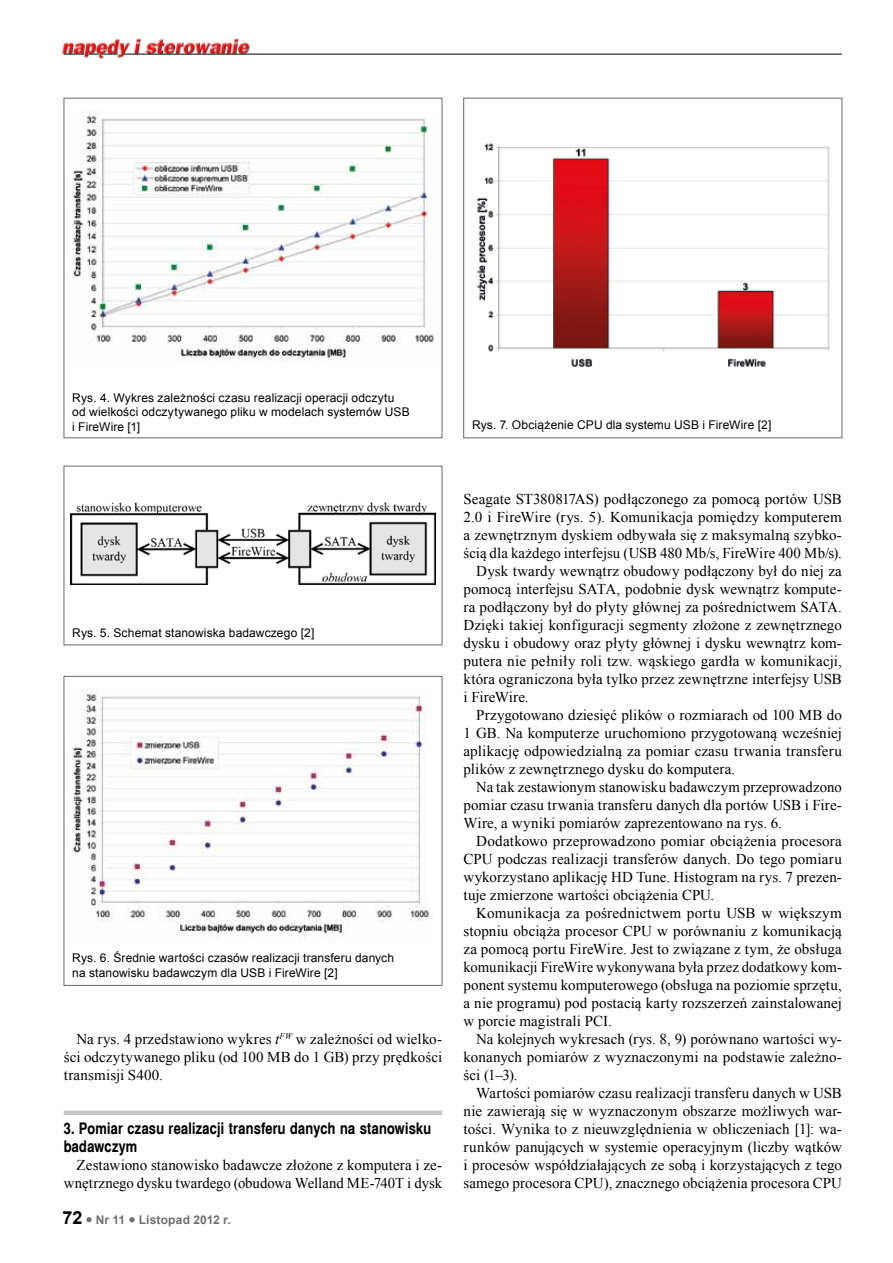
<style>
.page{position:relative;width:893px;height:1263px;background:#fff}
.page>*{position:absolute;margin:0;border:0;box-sizing:border-box;transform-origin:0 0}
.t1{font:700 15.75px/18px "Switzerland Narrow";letter-spacing:.005em;color:#000}
.t2{font:15px/18px "Times New Roman";letter-spacing:.005em;color:#000;text-align:justify}
.t3{font:12px/14.4px "Arial";letter-spacing:.01em;color:#000}
.t4{font:700 12px "Arial";letter-spacing:.015em;color:#706f6f}
.s1{font-style:italic}
.s2{font-size:18px;color:#000}
</style>
<div class="page">
<img style="left:62px;top:38px;width:189px;height:21px">
<hr style="left:124px;top:54px;width:718px;height:1px;background:#000">
<svg style="left:64px;top:54px;width:53px;height:1px"></svg>
<img style="left:477px;top:143px;width:353px;height:224px">
<div style="left:463px;top:98px;width:379px;height:340px;border:1px solid #686868"></div>
<img style="left:72px;top:689px;width:357px;height:250px">
<div style="left:64px;top:676px;width:378px;height:310px;border:1px solid #686868"></div>
<img style="left:71px;top:502px;width:364px;height:83px">
<div style="left:64px;top:466px;width:378px;height:179px;border:1px solid #686868"></div>
<img style="left:72px;top:111px;width:362px;height:250px">
<div style="left:64px;top:98px;width:378px;height:340px;border:1px solid #686868"></div>
<div style="left:64px;top:1110px;width:378px;height:5px;background:#c6c6c6"></div>
<p class="t3" style="left:72px;top:391px;width:339px">Rys. 4. Wykres zależności czasu realizacji operacji odczytu od wielkości odczytywanego pliku w modelach systemów USB i FireWire [1]</p>
<p class="t3" style="left:472px;top:417px;width:301px">Rys. 7. Obciążenie CPU dla systemu USB i FireWire [2]</p>
<p class="t3" style="left:72px;top:625px;width:244px">Rys. 5. Schemat stanowiska badawczego [2]</p>
<p class="t3" style="left:72px;top:951px;width:323px">Rys. 6. Średnie wartości czasów realizacji transferu danych na stanowisku badawczym dla USB i FireWire [2]</p>
<p class="t2" style="left:64px;top:1030px;width:380px;text-indent:13px">Na rys. 4 przedstawiono wykres <span class="s1">t</span><sup>FW</sup> w zależności od wielko&shy;ści odczytywanego pliku (od 100 MB do 1 GB) przy prędkości transmisji S400.</p>
<p class="t1" style="left:64px;top:1119px;width:369px">3. Pomiar czasu realizacji transferu danych na stanowisku badawczym</p>
<p class="t2" style="left:64px;top:1156px;width:380px;text-align:right">Zestawiono stanowisko badawcze złożone z komputera i ze&shy;wnętrznego dysku twardego (obudowa Welland ME-740T i dysk</p>
<p class="t4" style="left:63px;top:1212px;width:170px"><span class="s2">72</span> ● Nr 11 ● Listopad 2012 r.</p>
<p class="t2" style="left:463px;top:490px;width:380px">Seagate ST380817AS) podłączonego za pomocą portów USB</p>
<p class="t2" style="left:463px;top:508px;width:380px">2.0 i FireWire (rys. 5). Komunikacja pomiędzy komputerem</p>
<p class="t2" style="left:463px;top:526px;width:380px">a zewnętrznym dyskiem odbywała się z maksymalną szybko-</p>
<p class="t2" style="left:463px;top:544px;width:380px">ścią dla każdego interfejsu (USB 480 Mb/s, FireWire 400 Mb/s).</p>
<p class="t2" style="left:476px;top:562px;width:367px">Dysk twardy wewnątrz obudowy podłączony był do niej za</p>
<p class="t2" style="left:463px;top:580px;width:380px">pomocą interfejsu SATA, podobnie dysk wewnątrz kompute-</p>
<p class="t2" style="left:463px;top:598px;width:380px">ra podłączony był do płyty głównej za pośrednictwem SATA.</p>
<p class="t2" style="left:463px;top:616px;width:380px">Dzięki takiej konfiguracji segmenty złożone z zewnętrznego</p>
<p class="t2" style="left:463px;top:634px;width:380px">dysku i obudowy oraz płyty głównej i dysku wewnątrz kom-</p>
<p class="t2" style="left:463px;top:652px;width:380px">putera nie pełniły roli tzw. wąskiego gardła w komunikacji,</p>
<p class="t2" style="left:463px;top:670px;width:380px">która ograniczona była tylko przez zewnętrzne interfejsy USB</p>
<p class="t2" style="left:463px;top:688px;width:67px">i FireWire.</p>
<p class="t2" style="left:476px;top:706px;width:367px">Przygotowano dziesięć plików o rozmiarach od 100 MB do</p>
<p class="t2" style="left:463px;top:724px;width:380px">1 GB. Na komputerze uruchomiono przygotowaną wcześniej</p>
<p class="t2" style="left:463px;top:742px;width:380px">aplikację odpowiedzialną za pomiar czasu trwania transferu</p>
<p class="t2" style="left:463px;top:760px;width:273px">plików z zewnętrznego dysku do komputera.</p>
<p class="t2" style="left:476px;top:778px;width:367px">Na tak zestawionym stanowisku badawczym przeprowadzono</p>
<p class="t2" style="left:463px;top:796px;width:380px">pomiar czasu trwania transferu danych dla portów USB i Fire-</p>
<p class="t2" style="left:463px;top:814px;width:320px">Wire, a wyniki pomiarów zaprezentowano na rys. 6.</p>
<p class="t2" style="left:476px;top:832px;width:367px">Dodatkowo przeprowadzono pomiar obciążenia procesora</p>
<p class="t2" style="left:463px;top:850px;width:380px">CPU podczas realizacji transferów danych. Do tego pomiaru</p>
<p class="t2" style="left:463px;top:868px;width:380px">wykorzystano aplikację HD Tune. Histogram na rys. 7 prezen-</p>
<p class="t2" style="left:463px;top:886px;width:252px">tuje zmierzone wartości obciążenia CPU.</p>
<p class="t2" style="left:476px;top:904px;width:367px">Komunikacja za pośrednictwem portu USB w większym</p>
<p class="t2" style="left:463px;top:922px;width:380px">stopniu obciąża procesor CPU w porównaniu z komunikacją</p>
<p class="t2" style="left:463px;top:940px;width:380px">za pomocą portu FireWire. Jest to związane z tym, że obsługa</p>
<p class="t2" style="left:463px;top:958px;width:380px">komunikacji FireWire wykonywana była przez dodatkowy kom-</p>
<p class="t2" style="left:463px;top:976px;width:380px">ponent systemu komputerowego (obsługa na poziomie sprzętu,</p>
<p class="t2" style="left:463px;top:994px;width:380px">a nie programu) pod postacią karty rozszerzeń zainstalowanej</p>
<p class="t2" style="left:463px;top:1012px;width:150px">w porcie magistrali PCI.</p>
<p class="t2" style="left:476px;top:1030px;width:367px">Na kolejnych wykresach (rys. 8, 9) porównano wartości wy-</p>
<p class="t2" style="left:463px;top:1048px;width:380px">konanych pomiarów z wyznaczonymi na podstawie zależno-</p>
<p class="t2" style="left:463px;top:1066px;width:56px">ści (1–3).</p>
<p class="t2" style="left:476px;top:1084px;width:367px">Wartości pomiarów czasu realizacji transferu danych w USB</p>
<p class="t2" style="left:463px;top:1102px;width:380px">nie zawierają się w wyznaczonym obszarze możliwych war-</p>
<p class="t2" style="left:463px;top:1120px;width:380px">tości. Wynika to z nieuwzględnienia w obliczeniach [1]: wa-</p>
<p class="t2" style="left:463px;top:1138px;width:380px">runków panujących w systemie operacyjnym (liczby wątków</p>
<p class="t2" style="left:463px;top:1156px;width:380px">i procesów współdziałających ze sobą i korzystających z tego</p>
<p class="t2" style="left:463px;top:1174px;width:380px">samego procesora CPU), znacznego obciążenia procesora CPU</p>
</div>
